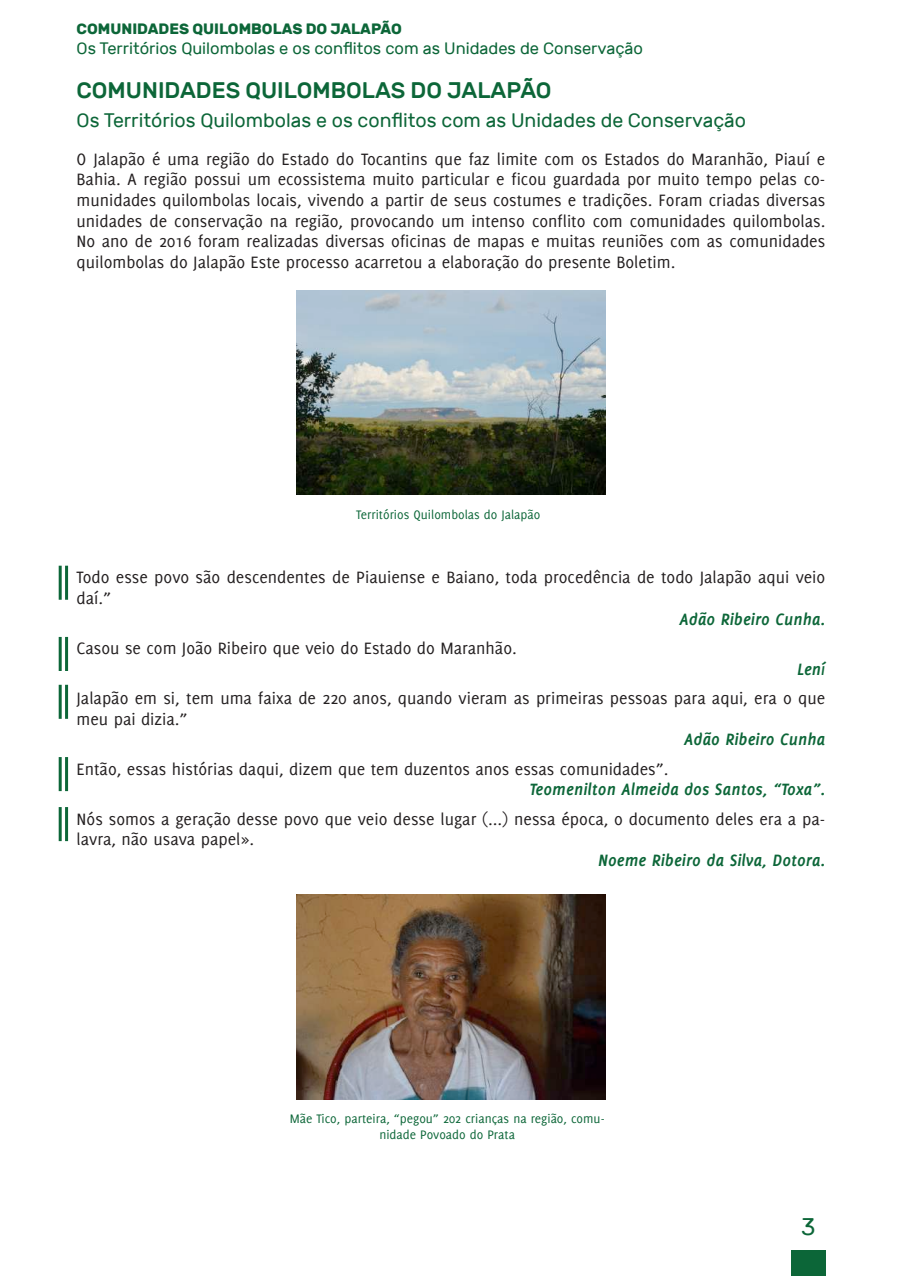
<style>
.page{position:relative;width:902px;height:1276px;background:#fff}
.page>*{position:absolute;margin:0;border:0;box-sizing:border-box;transform-origin:0 0}
.t1{font:24px "Rubik";color:#0c6638}
.t2{font:500 22.5px "Rubik";color:#0c6638}
.t3{font:19.5px "Rubik";color:#0c6638}
.t4{font:18px/20.7px "Delicious";color:#231f20}
.t5{font:italic 700 18px "Delicious";color:#0c6638}
.t6{font:16.5px "Rubik";color:#0c6638}
.t7{font:700 15px "Rubik";color:#0c6638}
.t8{font:13.5px/16.5px "Delicious";color:#0c6638;text-align:center}
</style>
<div class="page">
<div style="left:791px;top:1250px;width:34px;height:26px;background:#0c6638"></div>
<img style="left:296px;top:290px;width:309px;height:204px">
<img style="left:296px;top:894px;width:309px;height:205px">
<hr style="left:65px;top:566px;width:3px;height:34px;background:#0c6638">
<hr style="left:59px;top:566px;width:3px;height:34px;background:#0c6638">
<hr style="left:65px;top:637px;width:3px;height:34px;background:#0c6638">
<hr style="left:59px;top:637px;width:3px;height:34px;background:#0c6638">
<hr style="left:65px;top:685px;width:3px;height:34px;background:#0c6638">
<hr style="left:59px;top:685px;width:3px;height:34px;background:#0c6638">
<hr style="left:65px;top:757px;width:3px;height:34px;background:#0c6638">
<hr style="left:59px;top:757px;width:3px;height:34px;background:#0c6638">
<hr style="left:65px;top:807px;width:3px;height:34px;background:#0c6638">
<hr style="left:59px;top:807px;width:3px;height:34px;background:#0c6638">
<p class="t7" style="left:77px;top:20px;width:327px">COMUNIDADES QUILOMBOLAS DO JALAPÃO</p>
<p class="t6" style="left:77px;top:39px;width:568px">Os Territórios Quilombolas e os conflitos com as Unidades de Conservação</p>
<p class="t2" style="left:77px;top:77px;width:476px">COMUNIDADES QUILOMBOLAS DO JALAPÃO</p>
<p class="t3" style="left:77px;top:109px;width:671px">Os Territórios Quilombolas e os conflitos com as Unidades de Conservação</p>
<p class="t4" style="left:77px;top:148px;width:750px;text-align:justify">O Jalapão é uma região do Estado do Tocantins que faz limite com os Estados do Maranhão, Piauí e Bahia. A região possui um ecossistema muito particular e ficou guardada por muito tempo pelas co&shy;munidades quilombolas locais, vivendo a partir de seus costumes e tradições. Foram criadas diversas unidades de conservação na região, provocando um intenso conflito com comunidades quilombolas.<br>No ano de 2016 foram realizadas diversas oficinas de mapas e muitas reuniões com as comunidades quilombolas do Jalapão Este processo acarretou a elaboração do presente Boletim.</p>
<p class="t8" style="left:356px;top:506px;width:186px">Territórios Quilombolas do Jalapão</p>
<p class="t4" style="left:77px;top:567px;width:750px">Todo esse povo são descendentes de Piauiense e Baiano, toda procedência de todo Jalapão aqui veio daí.”</p>
<p class="t5" style="left:679px;top:609px;width:147px">Adão Ribeiro Cunha.</p>
<p class="t4" style="left:77px;top:637px;width:441px">Casou se com João Ribeiro que veio do Estado do Maranhão.</p>
<p class="t5" style="left:797px;top:659px;width:30px">Lení</p>
<p class="t4" style="left:77px;top:687px;width:750px">Jalapão em si, tem uma faixa de 220 anos, quando vieram as primeiras pessoas para aqui, era o que meu pai dizia.”</p>
<p class="t5" style="left:684px;top:729px;width:143px">Adão Ribeiro Cunha</p>
<p class="t4" style="left:77px;top:758px;width:593px">Então, essas histórias daqui, dizem que tem duzentos anos essas comunidades”.</p>
<p class="t5" style="left:529px;top:779px;width:297px">Teomenilton Almeida dos Santos, “Toxa”.</p>
<p class="t4" style="left:77px;top:808px;width:750px">Nós somos a geração desse povo que veio desse lugar (...) nessa época, o documento deles era a pa&shy;lavra, não usava papel».</p>
<p class="t5" style="left:598px;top:850px;width:229px">Noeme Ribeiro da Silva, Dotora.</p>
<p class="t8" style="left:290px;top:1109px;width:316px">Mãe Tico, parteira, “pegou” 202 crianças na região, comu&shy;nidade Povoado do Prata</p>
<h1 class="t1" style="left:801px;top:1213px;width:16px">3</h1>
</div>
